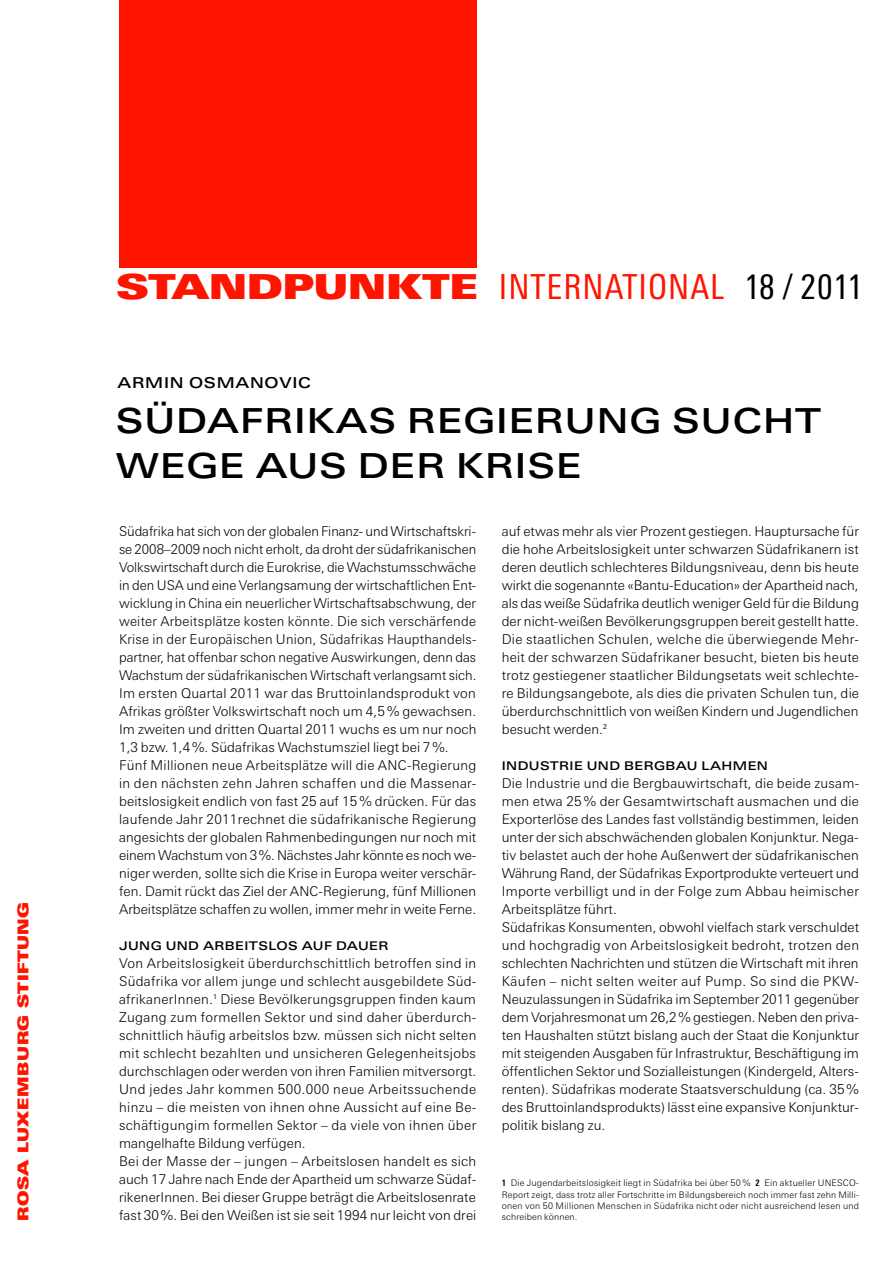
<style>
.page{position:relative;width:893px;height:1263px;background:#fff}
.page>*{position:absolute;margin:0;border:0;box-sizing:border-box;transform-origin:0 0}
.t1{font:500 34.5px/45px "Linotype Univers Extd";letter-spacing:.03em;color:#000}
.t2{font:condensed 34.5px "Linotype Univers";letter-spacing:.03em;color:#ff1400}
.t3{font:34.5px "Linotype Univers Extd X Black";color:#ff1400}
.t4{font:15px "Linotype Univers Extd X Black";letter-spacing:.02em;color:#ff1400}
.t5{font:500 15px "Linotype Univers Extd";letter-spacing:.05em;color:#000}
.t6{font:300 13.5px/18px "Linotype Univers Basic";letter-spacing:.005em;color:#000}
.t7{font:500 12px "Linotype Univers Extd";letter-spacing:.035em;color:#000}
.t8{font:300 9px/11.2px "Linotype Univers Basic";letter-spacing:.03em;color:#000;text-align:justify}
.s1{color:#000}
.s2{font-family:"Linotype Univers";font-weight:700;font-stretch:condensed}
</style>
<div class="page">
<div style="left:119px;top:0;width:357px;height:268px;background:#ff1400"></div>
<p class="t4" style="left:14px;top:1221px;width:320px;rotate:-90deg">ROSA LUXE MBURG STIFTUNG</p>
<h1 class="t3" style="left:116px;top:266px;width:363px">STANDPUNKTE</h1>
<h1 class="t2" style="left:499px;top:267px;width:365px">INTERNATIONAL <span class="s1">18 / 2011</span></h1>
<p class="t5" style="left:117px;top:374px;width:195px">ARMIN OSMANOVIC</p>
<h1 class="t1" style="left:116px;top:398px;width:707px">SÜDAFRIKAS REGIERUNG SUCHT<br>WEGE AUS DER KRISE</h1>
<p class="t6" style="left:119px;top:522px;width:359px">Südafrika hat sich von der globalen Finanz- und Wirtschaftskri&shy;se 2008–2009 noch nicht erholt, da droht der südafrikanischen Volkswirtschaft durch die Eurokrise, die Wachstumsschwäche in den USA und eine Verlangsamung der wirtschaftlichen Ent&shy;wicklung in China ein neuerlicher Wirtschaftsabschwung, der weiter Arbeitsplätze kosten könnte. Die sich verschärfende Krise in der Europäischen Union, Südafrikas Haupthandels&shy;partner, hat offenbar schon negative Auswirkungen, denn das Wachstum der südafrikanischen Wirtschaft verlangsamt sich.<br>Im ersten Quartal 2011 war das Bruttoinlandsprodukt von Afrikas größter Volkswirtschaft noch um 4,5 % gewachsen.<br>Im zweiten und dritten Quartal 2011 wuchs es um nur noch 1,3 bzw. 1,4%. Südafrikas Wachstumsziel liegt bei 7%.<br>Fünf Millionen neue Arbeitsplätze will die ANC-Regierung in den nächsten zehn Jahren schaffen und die Massenar&shy;beitslosigkeit endlich von fast 25 auf 15 % drücken. Für das laufende Jahr 2011rechnet die südafrikanische Regierung angesichts der globalen Rahmenbedingungen nur noch mit einem Wachstum von 3%. Nächstes Jahr könnte es noch we&shy;niger werden, sollte sich die Krise in Europa weiter verschär&shy;fen. Damit rückt das Ziel der ANC-Regierung, fünf Millionen Arbeitsplätze schaffen zu wollen, immer mehr in weite Ferne.</p>
<p class="t7" style="left:119px;top:938px;width:271px">JUNG UND ARBEITSLOS AUF DAUER</p>
<p class="t6" style="left:119px;top:954px;width:359px">Von Arbeitslosigkeit überdurchschittlich betroffen sind in Südafrika vor allem junge und schlecht ausgebildete Süd&shy;afrikanerInnen.<sup>1</sup> Diese Bevölkerungsgruppen finden kaum Zugang zum formellen Sektor und sind daher überdurch&shy;schnittlich häufig arbeitslos bzw. müssen sich nicht selten mit schlecht bezahlten und unsicheren Gelegenheitsjobs durchschlagen oder werden von ihren Familien mitversorgt.<br>Und jedes Jahr kommen 500.000 neue Arbeitssuchende hinzu – die meisten von ihnen ohne Aussicht auf eine Be&shy;schäftigungim formellen Sektor – da viele von ihnen über mangelhafte Bildung verfügen.<br>Bei der Masse der – jungen – Arbeitslosen handelt es sich auch 17 Jahre nach Ende der Apartheid um schwarze Südaf&shy;rikenerInnen. Bei dieser Gruppe beträgt die Arbeitslosenrate fast 30%. Bei den Weißen ist sie seit 1994 nur leicht von drei</p>
<p class="t6" style="left:502px;top:522px;width:359px;text-align:justify">auf etwas mehr als vier Prozent gestiegen. Hauptursache für die hohe Arbeitslosigkeit unter schwarzen Südafrikanern ist deren deutlich schlechteres Bildungsniveau, denn bis heute wirkt die sogenannte «Bantu-Education» der Apartheid nach, als das weiße Südafrika deutlich weniger Geld für die Bildung der nicht-weißen Bevölkerungsgruppen bereit gestellt hatte.<br>Die staatlichen Schulen, welche die überwiegende Mehr&shy;heit der schwarzen Südafrikaner besucht, bieten bis heute trotz gestiegener staatlicher Bildungsetats weit schlechte&shy;re Bildungsangebote, als dies die privaten Schulen tun, die überdurchschnittlich von weißen Kindern und Jugendlichen besucht werden.<sup>2</sup></p>
<p class="t7" style="left:502px;top:758px;width:268px">I NDUSTRIE UND BERGBAU LAHMEN</p>
<p class="t6" style="left:502px;top:774px;width:359px">Die Industrie und die Bergbauwirtschaft, die beide zusam&shy;men etwa 25 % der Gesamtwirtschaft ausmachen und die Exporterlöse des Landes fast vollständig bestimmen, leiden unter der sich abschwächenden globalen Konjunktur. Nega&shy;tiv belastet auch der hohe Außenwert der südafrikanischen Währung Rand, der Südafrikas Exportprodukte verteuert und Importe verbilligt und in der Folge zum Abbau heimischer Arbeitsplätze führt.<br>Südafrikas Konsumenten, obwohl vielfach stark verschuldet und hochgradig von Arbeitslosigkeit bedroht, trotzen den schlechten Nachrichten und stützen die Wirtschaft mit ihren Käufen – nicht selten weiter auf Pump. So sind die PKW-Neuzulassungen in Südafrika im September 2011 gegenüber dem Vorjahresmonat um 26,2% gestiegen. Neben den priva&shy;ten Haushalten stützt bislang auch der Staat die Konjunktur mit steigenden Ausgaben für Infrastruktur, Beschäftigung im öffentlichen Sektor und Sozialleistungen (Kindergeld, Alters&shy;renten). Südafrikas moderate Staatsverschuldung (ca. 35% des Bruttoinlandsprodukts) lässt eine expansive Konjunktur&shy;politik bislang zu.</p>
<p class="t8" style="left:502px;top:1177px;width:359px"><span class="s2">1</span> Die Jugendarbeitslosigkeit liegt in Südafrika bei über 50 % <span class="s2">2</span> Ein aktueller UNESCO-Report zeigt, dass trotz aller Fortschritte im Bildungsbereich noch immer fast zehn Milli&shy;onen von 50 Millionen Menschen in Südafrika nicht oder nicht ausreichend lesen und schreiben können.</p>
</div>
